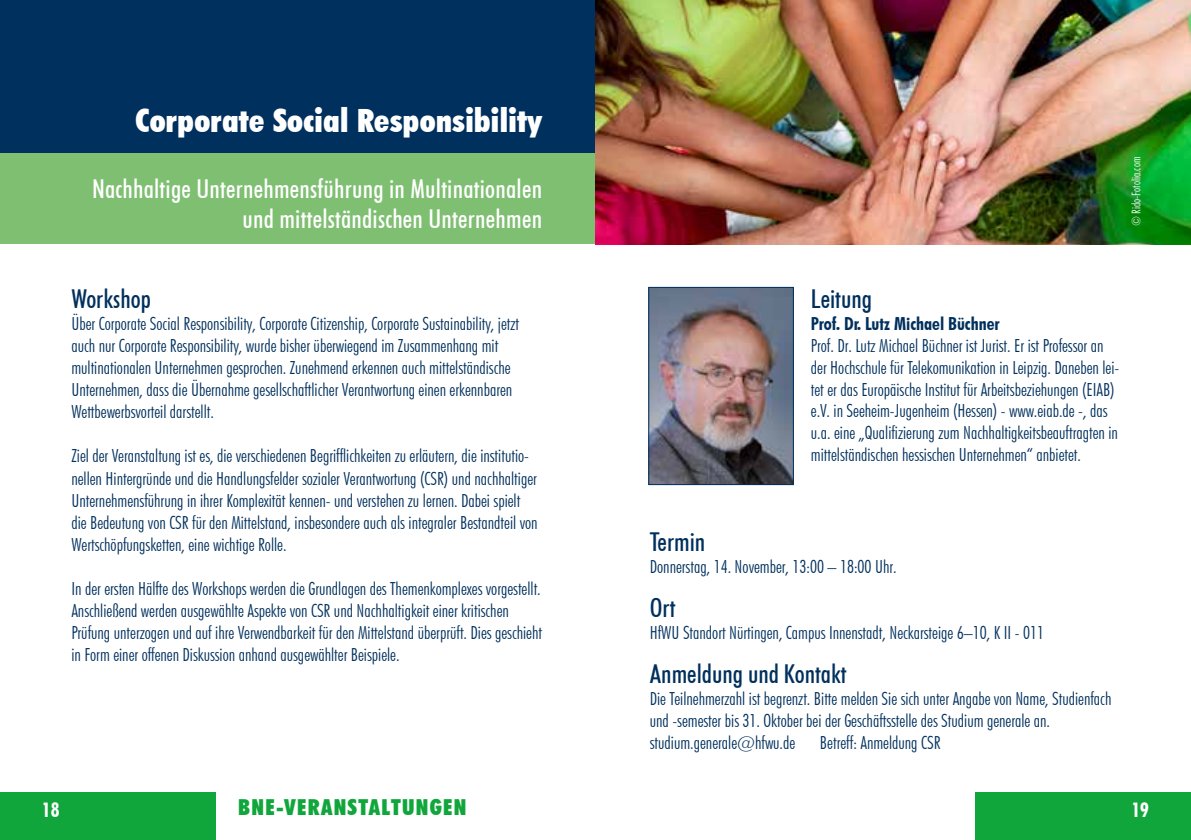
<style>
.page{position:relative;width:1191px;height:840px;background:#fff}
.page>*{position:absolute;margin:0;border:0;box-sizing:border-box;transform-origin:0 0}
.t1{font:900 condensed 32px "Futura BT";letter-spacing:.01em;color:#fff}
.t2{font:500 condensed 26px/30px "Futura BT";letter-spacing:.01em;color:#fff;text-align:right}
.t3{font:500 condensed 26px "Futura BT";color:#00305d}
.t4{font:900 condensed 22px "Futura BT";letter-spacing:.06em;color:#11a63c}
.t5{font:700 condensed 20px "Futura BT";color:#fff}
.t6{font:300 condensed 18px/22px "Futura BT";color:#00305d}
.t7{font:700 condensed 18px "Futura BT";color:#00305d}
.t8{font:300 condensed 12px "Futura BT";color:#fff}
</style>
<div class="page">
<div style="left:0;top:0;width:595px;height:153px;background:#00305d"></div>
<div style="left:0;top:153px;width:595px;height:91px;background:#7fbf72"></div>
<div style="left:975px;top:792px;width:216px;height:47px;background:#11a63c"></div>
<div style="left:0;top:792px;width:215px;height:47px;background:#11a63c"></div>
<img style="left:595px;top:0;width:596px;height:244px">
<img style="left:650px;top:289px;width:142px;height:194px">
<div style="left:648px;top:287px;width:146px;height:198px;border:1px solid #00305d"></div>
<h1 class="t1" style="left:135px;top:101px;width:408px">Corporate Social Responsibility</h1>
<h2 class="t2" style="left:92px;top:174px;width:451px">Nachhaltige Unternehmensführung in Multinationalen und mittelständischen Unternehmen</h2>
<h2 class="t3" style="left:71px;top:283px;width:81px">Workshop</h2>
<p class="t6" style="left:71px;top:312px;width:449px">Über Corporate Social Responsibility, Corporate Citizenship, Corporate Sustainability, jetzt auch nur Corporate Responsibility, wurde bisher überwiegend im Zusammenhang mit multinationalen Unternehmen gesprochen. Zunehmend erkennen auch mittelständische Unternehmen, dass die Übernahme gesellschaftlicher Verantwortung einen erkennbaren Wettbewerbsvorteil darstellt.</p>
<p class="t6" style="left:71px;top:444px;width:468px">Ziel der Veranstaltung ist es, die verschiedenen Begrifflichkeiten zu erläutern, die institutio&shy;nellen Hintergründe und die Handlungsfelder sozialer Verantwortung (CSR) und nachhaltiger Unternehmensführung in ihrer Komplexität kennen- und verstehen zu lernen. Dabei spielt die Bedeutung von CSR für den Mittelstand, insbesondere auch als integraler Bestandteil von Wertschöpfungsketten, eine wichtige Rolle.</p>
<p class="t6" style="left:71px;top:576px;width:472px">In der ersten Hälfte des Workshops werden die Grundlagen des Themenkomplexes vorgestellt.<br>Anschließend werden ausgewählte Aspekte von CSR und Nachhaltigkeit einer kritischen Prüfung unterzogen und auf ihre Verwendbarkeit für den Mittelstand überprüft. Dies geschieht in Form einer offenen Diskussion anhand ausgewählter Beispiele.</p>
<p class="t8" style="left:1129px;top:226px;width:71px;rotate:-90deg">© Rido-Fotolia.com</p>
<h2 class="t3" style="left:811px;top:283px;width:63px">Leitung</h2>
<p class="t7" style="left:811px;top:313px;width:190px">Prof. Dr. Lutz Michael Büchner</p>
<p class="t6" style="left:811px;top:335px;width:310px">Prof. Dr. Lutz Michael Büchner ist Jurist. Er ist Professor an der Hochschule für Telekomunikation in Leipzig. Daneben lei&shy;tet er das Europäische Institut für Arbeitsbeziehungen (EIAB) e.V. in Seeheim-Jugenheim (Hessen) - www.eiab.de -, das u.a. eine „Qualifizierung zum Nachhaltigkeitsbeauftragten in mittelständischen hessischen Unternehmen“ anbietet.</p>
<h2 class="t3" style="left:650px;top:525px;width:57px">Termin</h2>
<p class="t6" style="left:650px;top:554px;width:248px">Donnerstag, 14. November, 13:00 – 18:00 Uhr.</p>
<h2 class="t3" style="left:650px;top:591px;width:27px">Ort</h2>
<p class="t6" style="left:650px;top:620px;width:396px">HfWU Standort Nürtingen, Campus Innenstadt, Neckarsteige 6–10, K II - 011</p>
<h2 class="t3" style="left:650px;top:657px;width:198px">Anmeldung und Kontakt</h2>
<p class="t6" style="left:650px;top:686px;width:463px">Die Teilnehmerzahl ist begrenzt. Bitte melden Sie sich unter Angabe von Name, Studienfach und -semester bis 31. Oktober bei der Geschäftsstelle des Studium generale an. studium.generale@hfwu.de</p>
<p class="t6" style="left:820px;top:730px;width:122px">Betreff: Anmeldung CSR</p>
<p class="t4" style="left:238px;top:793px;width:217px">BNE-Veranstaltungen</p>
<p class="t5" style="left:42px;top:797px;width:19px">18</p>
<p class="t5" style="left:1131px;top:797px;width:19px">19</p>
</div>
